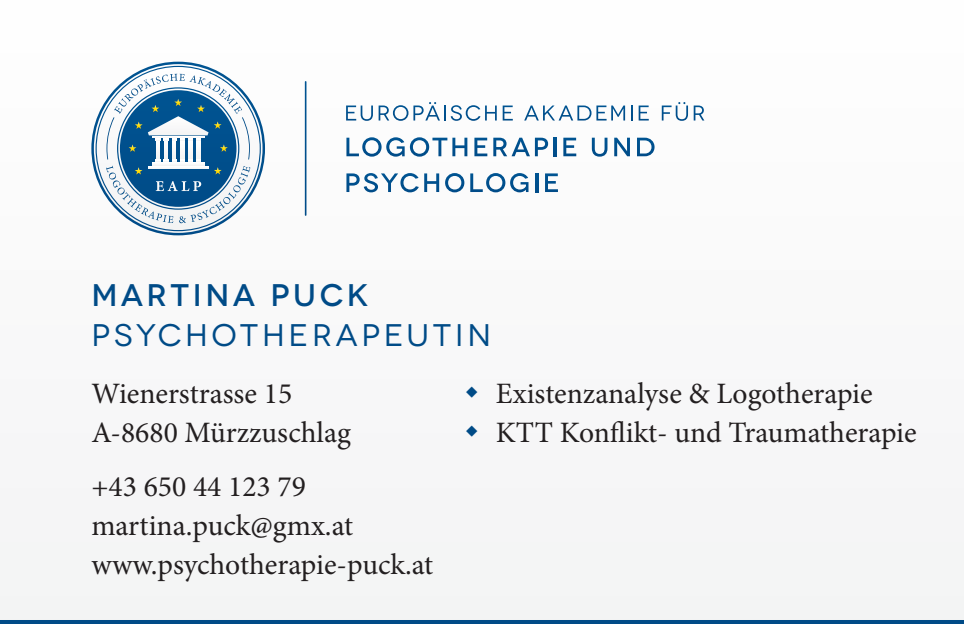
<style>
.page{position:relative;width:964px;height:624px;background:#f8f8f9}
.page>*{position:absolute;margin:0;border:0;box-sizing:border-box;transform-origin:0 0}
.t1{font:31.2px "Novecentowide";letter-spacing:.115em;color:#004b87}
.t2{font:500 31.2px "Novecentowide";letter-spacing:.11em;color:#004b87}
.t3{font:29.6px/38.8px "Minion Pro";color:#231f20}
</style>
<div class="page">
<svg style="left:91px;top:62px;width:174px;height:173px"></svg>
<svg style="left:96px;top:66px;width:165px;height:165px"></svg>
<svg style="left:106px;top:74px;width:144px;height:149px"></svg>
<svg style="left:305px;top:81px;width:1px;height:135px"></svg>
<svg style="left:346px;top:105px;width:27px;height:16px"></svg>
<svg style="left:379px;top:102px;width:118px;height:19px"></svg>
<svg style="left:503px;top:105px;width:10px;height:15px"></svg>
<svg style="left:524px;top:105px;width:101px;height:15px"></svg>
<svg style="left:631px;top:105px;width:18px;height:15px"></svg>
<svg style="left:662px;top:102px;width:26px;height:19px"></svg>
<svg style="left:694px;top:105px;width:10px;height:15px"></svg>
<svg style="left:346px;top:137px;width:121px;height:20px"></svg>
<svg style="left:474px;top:138px;width:13px;height:18px"></svg>
<svg style="left:493px;top:138px;width:55px;height:18px"></svg>
<hr style="left:553px;top:138px;width:3px;height:18px;background:#004f8d">
<svg style="left:563px;top:138px;width:13px;height:18px"></svg>
<svg style="left:592px;top:138px;width:15px;height:19px"></svg>
<svg style="left:614px;top:138px;width:16px;height:18px"></svg>
<svg style="left:637px;top:138px;width:17px;height:18px"></svg>
<svg style="left:346px;top:173px;width:93px;height:19px"></svg>
<svg style="left:445px;top:173px;width:19px;height:19px"></svg>
<svg style="left:470px;top:173px;width:58px;height:19px"></svg>
<hr style="left:535px;top:173px;width:3px;height:19px;background:#00508d">
<svg style="left:545px;top:173px;width:13px;height:19px"></svg>
<hr style="left:0;top:620px;width:964px;height:4px;background:#004b87">
<p class="t2" style="left:91px;top:276px;width:279px">MARTINA PUCK</p>
<p class="t1" style="left:91px;top:316px;width:401px">PSYCHOTHERAPEUTIN</p>
<p class="t3" style="left:465px;top:374px;width:409px"><sup>◆</sup> Existenzanalyse &amp; Logotherapie</p>
<p class="t3" style="left:465px;top:413px;width:453px"><sup>◆</sup> KTT Konflikt- und Traumatherapie</p>
<p class="t3" style="left:91px;top:374px;width:261px">Wienerstrasse 15<br>A-8680 Mürzzuschlag</p>
<p class="t3" style="left:91px;top:467px;width:343px">+43 650 44 123 79 martina.puck@gmx.at www.psychotherapie-puck.at</p>
</div>
